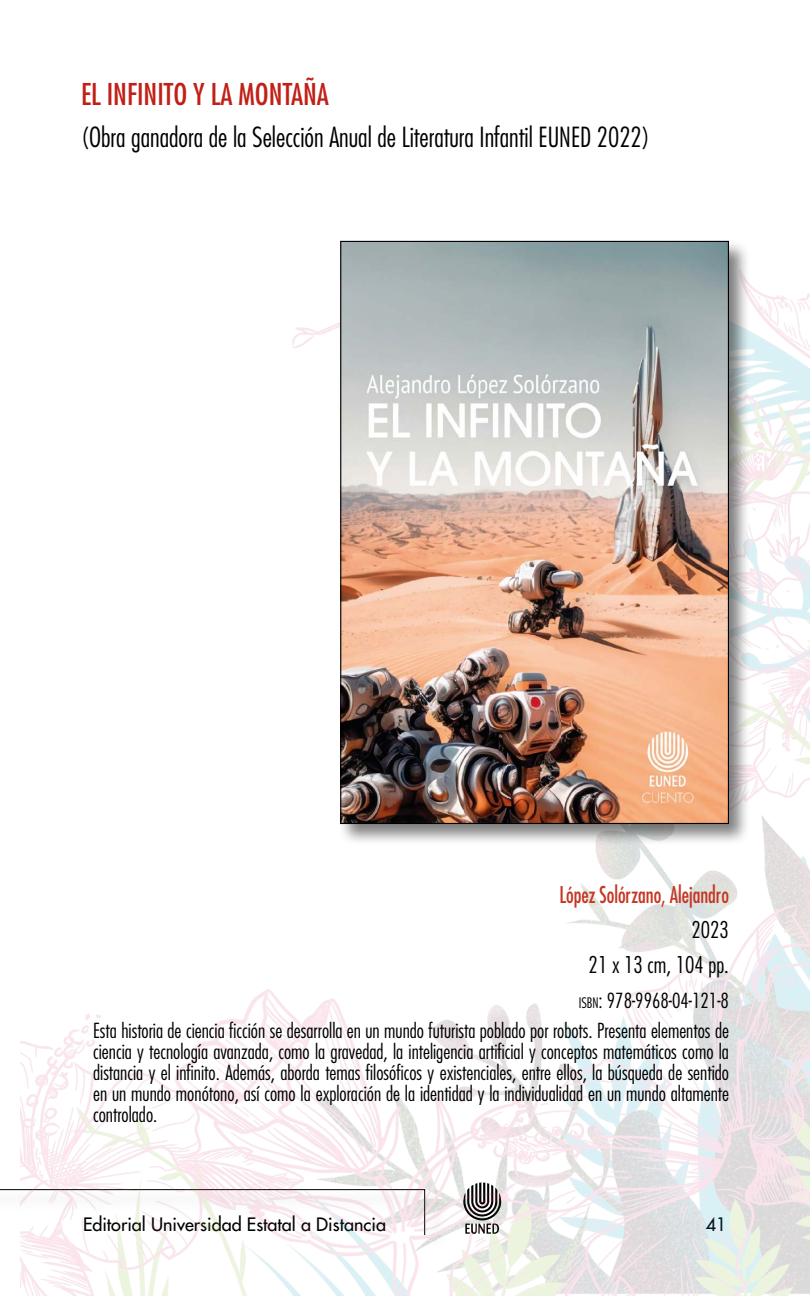
<style>
.page{position:relative;width:810px;height:1296px;background:#fff}
.page>*{position:absolute;margin:0;border:0;box-sizing:border-box;transform-origin:0 0}
.t1{font:condensed 29.25px "Futura Std";color:#c12017}
.t2{font:300 condensed 27px "Futura Std";color:#000}
.t3{font:condensed 22.5px "Futura Std";color:#c53623;scale:.9 1}
.t4{font:300 condensed 22.5px/34.9px "Futura Std";color:#000;text-align:right}
.t5{font:300 condensed 20.25px/20.9px "Futura Std";color:#000;text-align:right}
.t6{font:500 18px "Futura Std";color:#000}
.s1{font-size:14.17px}
.s2{font-style:inherit}
</style>
<div class="page">
<img style="left:20px;top:287px;width:790px;height:1009px">
<div style="left:338px;top:239px;width:414px;height:607px;background:#000;opacity:.5"></div>
<img style="left:342px;top:243px;width:385px;height:579px">
<h1 class="t1" style="left:81px;top:77px;width:250px">EL INFINITO Y LA MONTAÑA</h1>
<h2 class="t2" style="left:81px;top:121px;width:570px">(Obra ganadora de la Selección Anual de Literatura Infantil EUNED 2022)</h2>
<p class="t3" style="left:559px;top:882px;width:190px">López Solórzano, Alejandro</p>
<p class="t4" style="left:589px;top:913px;width:142px">2023<br>21 x 13 cm, 104 pp.</p>
<p class="t5" style="left:93px;top:985px;width:637px;line-height:30.8px"><span class="s1">isbn</span><span class="s2">:</span> 978-9968-04-121-8<br>Esta historia de ciencia ficción se desarrolla en un mundo futurista poblado por robots. Presenta elementos de</p>
<p class="t5" style="left:93px;top:1041px;width:637px;text-align:justify">ciencia y tecnología avanzada, como la gravedad, la inteligencia artificial y conceptos matemáticos como la distancia y el infinito. Además, aborda temas filosóficos y existenciales, entre ellos, la búsqueda de sentido en un mundo monótono, así como la exploración de la identidad y la individualidad en un mundo altamente controlado.</p>
<p class="t6" style="left:83px;top:1213px;width:305px">Editorial Universidad Estatal a Distancia</p>
<p class="t6" style="left:706px;top:1213px;width:22px">41</p>
</div>
